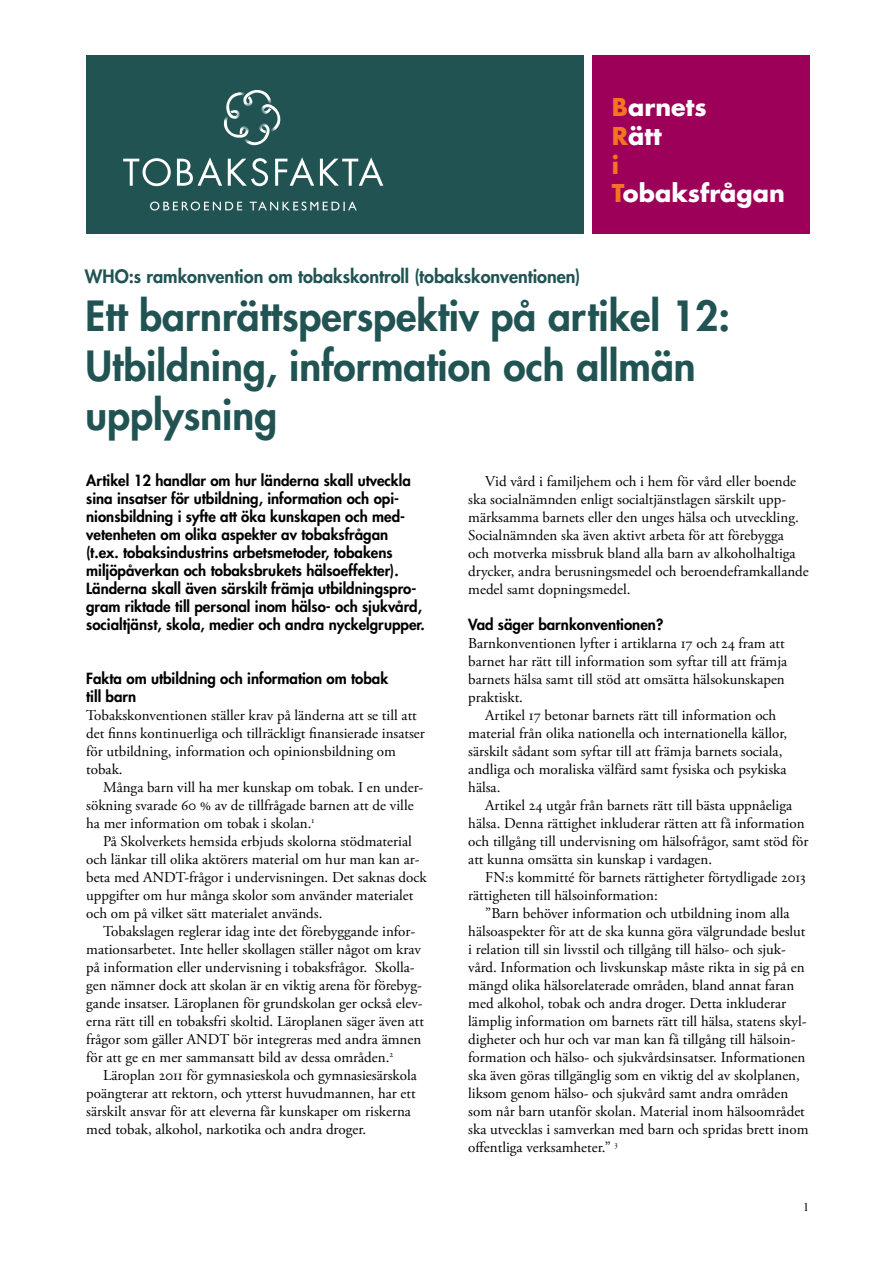
<style>
.page{position:relative;width:893px;height:1263px;background:#fff}
.page>*{position:absolute;margin:0;border:0;box-sizing:border-box;transform-origin:0 0}
.t1{font:800 40.5px/49.5px "Futura Std";color:#205352}
.t2{font:700 24px/28.7px "Futura Std";color:#fff}
.t3{font:800 18px "Futura Std";color:#205352}
.t4{font:15px/18px "Adobe Garamond Pro";color:#000}
.t5{font:800 15px/18px "Futura Std";color:#000}
.s1{color:#f47421}
</style>
<div class="page">
<div style="left:86px;top:55px;width:497px;height:179px;background:#205352"></div>
<svg style="left:123px;top:158px;width:48px;height:28px"></svg>
<svg style="left:177px;top:157px;width:45px;height:29px"></svg>
<svg style="left:228px;top:158px;width:40px;height:28px"></svg>
<svg style="left:275px;top:157px;width:39px;height:29px"></svg>
<svg style="left:320px;top:157px;width:63px;height:29px"></svg>
<svg style="left:223px;top:90px;width:58px;height:56px"></svg>
<svg style="left:150px;top:202px;width:92px;height:8px"></svg>
<svg style="left:250px;top:202px;width:107px;height:8px"></svg>
<div style="left:592px;top:55px;width:217px;height:179px;background:#9c0058"></div>
<p class="t3" style="left:85px;top:265px;width:497px">WHO:s ramkonvention om tobakskontroll (tobakskonventionen)</p>
<h2 class="t2" style="left:612px;top:92px;width:175px"><span class="s1">B</span>arnets<br><span class="s1">R</span>ätt<br><span class="s1">i<br>T</span>obaksfrågan</h2>
<h1 class="t1" style="left:86px;top:291px;width:646px">Ett barnrättsperspektiv på artikel 12:<br>Utbildning, information och allmän upplysning</h1>
<p class="t5" style="left:86px;top:471px;width:340px">Artikel 12 handlar om hur länderna skall utveckla sina insatser för utbildning, information och opi&shy;nionsbildning i syfte att öka kunskapen och med&shy;vetenheten om olika aspekter av tobaksfrågan<br>(t.ex. tobaksindustrins arbetsmetoder, tobakens miljöpåverkan och tobaksbrukets hälsoeffekter).<br>Länderna skall även särskilt främja utbildningspro&shy;gram riktade till personal inom hälso- och sjukvård, socialtjänst, skola, medier och andra nyckelgrupper.</p>
<p class="t5" style="left:86px;top:669px;width:304px">Fakta om utbildning och information om tobak till barn</p>
<p class="t4" style="left:86px;top:707px;width:340px">Tobakskonventionen ställer krav på länderna att se till att det finns kontinuerliga och tillräckligt finansierade insatser för utbildning, information och opinionsbildning om tobak.</p>
<p class="t4" style="left:86px;top:779px;width:339px;text-indent:17px">Många barn vill ha mer kunskap om tobak. I en under&shy;sökning svarade 60 % av de tillfrågade barnen att de ville ha mer information om tobak i skolan.<sup>1</sup></p>
<p class="t4" style="left:86px;top:833px;width:342px;text-indent:17px">På Skolverkets hemsida erbjuds skolorna stödmaterial och länkar till olika aktörers material om hur man kan ar&shy;beta med ANDT-frågor i undervisningen. Det saknas dock uppgifter om hur många skolor som använder materialet och om på vilket sätt materialet används.</p>
<p class="t4" style="left:86px;top:923px;width:339px;text-indent:17px">Tobakslagen reglerar idag inte det förebyggande infor&shy;mationsarbetet. Inte heller skollagen ställer något om krav på information eller undervisning i tobaksfrågor. Skolla&shy;gen nämner dock att skolan är en viktig arena för förebyg&shy;gande insatser. Läroplanen för grundskolan ger också elev&shy;erna rätt till en tobaksfri skoltid. Läroplanen säger även att frågor som gäller ANDT bör integreras med andra ämnen för att ge en mer sammansatt bild av dessa områden.<sup>2</sup></p>
<p class="t4" style="left:86px;top:1067px;width:332px;text-indent:17px">Läroplan 2011 för gymnasieskola och gymnasiesärskola poängterar att rektorn, och ytterst huvudmannen, har ett särskilt ansvar för att eleverna får kunskaper om riskerna med tobak, alkohol, narkotika och andra droger.</p>
<p class="t4" style="left:468px;top:473px;width:342px;text-indent:17px">Vid vård i familjehem och i hem för vård eller boende ska socialnämnden enligt socialtjänstlagen särskilt upp&shy;märksamma barnets eller den unges hälsa och utveckling.<br>Socialnämnden ska även aktivt arbeta för att förebygga<br>och motverka missbruk bland alla barn av alkoholhaltiga drycker, andra berusningsmedel och beroendeframkallande medel samt dopningsmedel.</p>
<p class="t5" style="left:468px;top:615px;width:197px">Vad säger barnkonventionen?</p>
<p class="t4" style="left:468px;top:635px;width:320px">Barnkonventionen lyfter i artiklarna 17 och 24 fram att barnet har rätt till information som syftar till att främja barnets hälsa samt till stöd att omsätta hälsokunskapen praktiskt.</p>
<p class="t4" style="left:468px;top:707px;width:320px;text-indent:17px">Artikel 17 betonar barnets rätt till information och material från olika nationella och internationella källor, särskilt sådant som syftar till att främja barnets sociala, andliga och moraliska välfärd samt fysiska och psykiska hälsa.</p>
<p class="t4" style="left:468px;top:797px;width:342px;text-indent:17px">Artikel 24 utgår från barnets rätt till bästa uppnåeliga hälsa. Denna rättighet inkluderar rätten att få information och tillgång till undervisning om hälsofrågor, samt stöd för att kunna omsätta sin kunskap i vardagen.</p>
<p class="t4" style="left:468px;top:869px;width:339px;text-indent:17px">FN:s kommitté för barnets rättigheter förtydligade 2013 rättigheten till hälsoinformation:</p>
<p class="t4" style="left:468px;top:905px;width:342px;text-indent:17px">”Barn behöver information och utbildning inom alla hälsoaspekter för att de ska kunna göra välgrundade beslut i relation till sin livsstil och tillgång till hälso- och sjuk&shy;vård. Information och livskunskap måste rikta in sig på en mängd olika hälsorelaterade områden, bland annat faran med alkohol, tobak och andra droger. Detta inkluderar lämplig information om barnets rätt till hälsa, statens skyl&shy;digheter och hur och var man kan få tillgång till hälsoin&shy;formation och hälso- och sjukvårdsinsatser. Informationen ska även göras tillgänglig som en viktig del av skolplanen, liksom genom hälso- och sjukvård samt andra områden som når barn utanför skolan. Material inom hälsoområdet ska utvecklas i samverkan med barn och spridas brett inom offentliga verksamheter.” <sup>3</sup></p>
</div>
